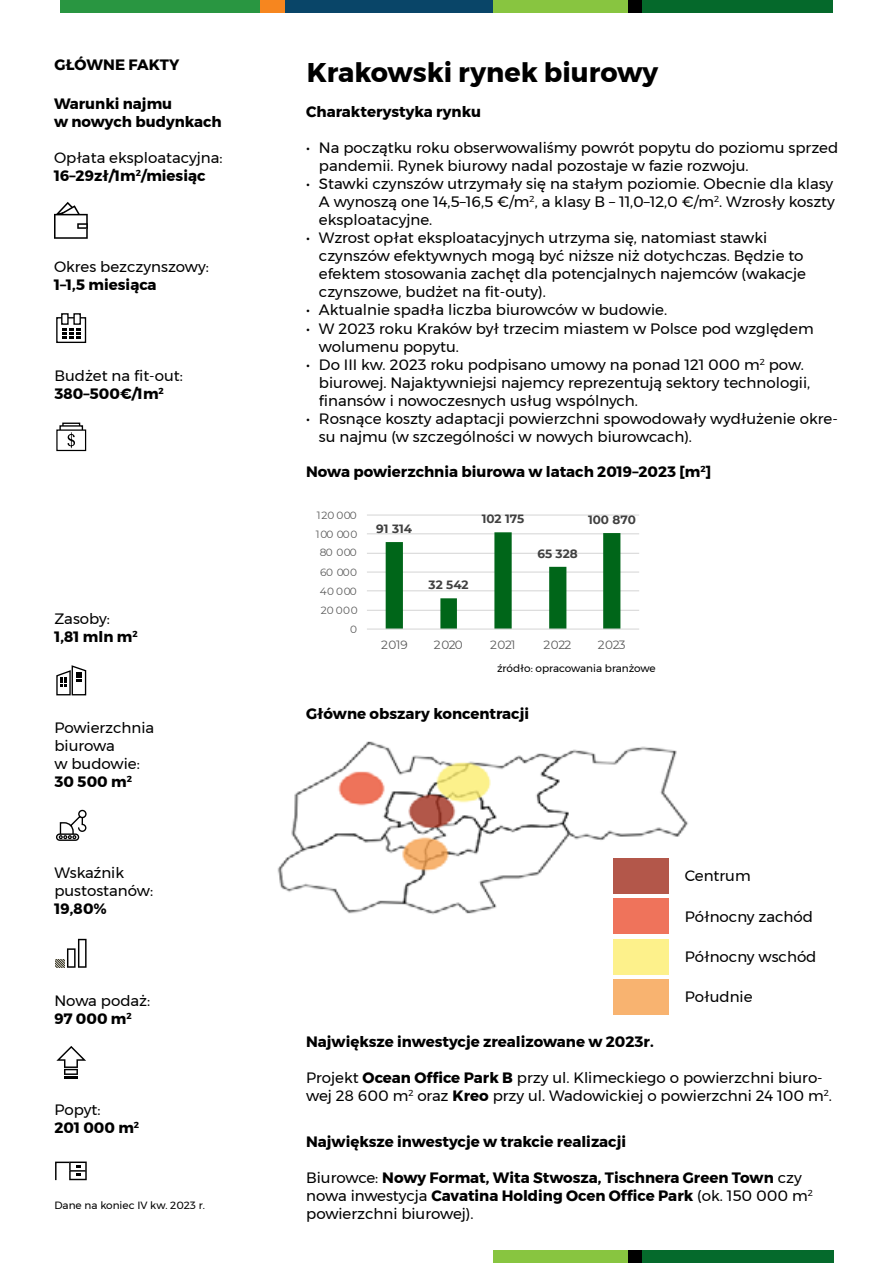
<style>
.page{position:relative;width:893px;height:1263px;background:#fff}
.page>*{position:absolute;margin:0;border:0;box-sizing:border-box;transform-origin:0 0}
.t1{font:700 27px "Montserrat";color:#000}
.t2{font:15px/18px "Montserrat";color:#000}
.t3{font:700 15px/18px "Montserrat";color:#000}
.t4{font:700 12px "m Bank";color:#404040}
.t5{font:12px "m Bank";letter-spacing:-.035em;color:#595959}
.t6{font:10.5px "Montserrat";color:#000}
.t7{font:10.5px "m Bank";letter-spacing:.03em;color:#595959}
.s1{font-weight:700}
.s2{font-weight:400}
</style>
<div class="page">
<svg style="left:54px;top:202px;width:34px;height:37px"></svg>
<div style="left:56px;top:317px;width:30px;height:26px;background:#fff;border:1px solid #000"></div>
<svg style="left:62px;top:328px;width:19px;height:10px"></svg>
<div style="left:61px;top:313px;width:8px;height:12px;background:#fff;border:1px solid #000"></div>
<div style="left:73px;top:313px;width:8px;height:12px;background:#fff;border:1px solid #000"></div>
<svg style="left:62px;top:423px;width:18px;height:2px"></svg>
<svg style="left:59px;top:425px;width:24px;height:4px"></svg>
<div style="left:56px;top:429px;width:30px;height:22px;background:#fff;border:1px solid #000"></div>
<svg style="left:68px;top:432px;width:7px;height:16px"></svg>
<div style="left:56px;top:833px;width:23px;height:8px;border:1px solid #000;border-radius:3px"></div>
<svg style="left:59px;top:809px;width:28px;height:30px"></svg>
<svg style="left:56px;top:939px;width:31px;height:29px"></svg>
<svg style="left:56px;top:1046px;width:30px;height:32px"></svg>
<svg style="left:56px;top:665px;width:31px;height:31px"></svg>
<svg style="left:55px;top:1161px;width:32px;height:20px"></svg>
<hr style="left:367px;top:610px;width:272px;height:1px;background:#d9d9d9">
<hr style="left:367px;top:590px;width:272px;height:1px;background:#d9d9d9">
<hr style="left:367px;top:571px;width:272px;height:2px;background:#d9d9d9">
<hr style="left:367px;top:553px;width:272px;height:1px;background:#d9d9d9">
<hr style="left:367px;top:533px;width:272px;height:1px;background:#d9d9d9">
<hr style="left:367px;top:514px;width:272px;height:2px;background:#d9d9d9">
<svg style="left:386px;top:532px;width:234px;height:96px"></svg>
<hr style="left:367px;top:628px;width:272px;height:2px;background:#d9d9d9">
<img style="left:277px;top:741px;width:411px;height:184px">
<div style="left:613px;top:858px;width:55px;height:36px;background:#b3574a"></div>
<div style="left:613px;top:898px;width:55px;height:36px;background:#ef735b"></div>
<div style="left:613px;top:939px;width:55px;height:35px;background:#fdf18b"></div>
<div style="left:613px;top:979px;width:55px;height:36px;background:#f8b370"></div>
<div style="left:61px;top:0;width:200px;height:13px;background:#299641"></div>
<div style="left:261px;top:0;width:24px;height:13px;background:#f6861f"></div>
<div style="left:285px;top:0;width:209px;height:13px;background:#094568"></div>
<div style="left:494px;top:0;width:134px;height:13px;background:#88c540"></div>
<div style="left:628px;top:0;width:14px;height:13px;background:#000"></div>
<div style="left:642px;top:0;width:191px;height:13px;background:#05692b"></div>
<div style="left:493px;top:1250px;width:135px;height:13px;background:#88c540"></div>
<div style="left:628px;top:1250px;width:14px;height:13px;background:#000"></div>
<div style="left:642px;top:1250px;width:191px;height:13px;background:#056a2c"></div>
<p class="t3" style="left:54px;top:56px;width:126px">GŁÓWNE FAKTY</p>
<p class="t3" style="left:54px;top:94px;width:169px">Warunki najmu<br>w nowych budynkach</p>
<p class="t2" style="left:54px;top:148px;width:170px">Opłata eksploatacyjna:<br><span class="s1">16–29zł/1m</span><sup>2</sup><span class="s1">/miesiąc</span></p>
<p class="t2" style="left:54px;top:257px;width:156px">Okres bezczynszowy:</p>
<p class="t3" style="left:54px;top:276px;width:104px">1–1,5 miesiąca</p>
<p class="t2" style="left:54px;top:366px;width:130px">Budżet na fit-out:<br><span class="s1">380–500€/1m</span><sup>2</sup></p>
<p class="t3" style="left:54px;top:610px;width:85px"><span class="s2">Zasoby:<br></span>1,81 mln m<sup>2</sup></p>
<p class="t2" style="left:54px;top:719px;width:101px">Powierzchnia biurowa<br>w budowie:<br><span class="s1">30 500 m</span><sup>2</sup></p>
<p class="t2" style="left:54px;top:863px;width:100px">Wskaźnik pustostanów:</p>
<p class="t3" style="left:54px;top:900px;width:54px">19,80%</p>
<p class="t2" style="left:54px;top:991px;width:97px">Nowa podaż:<br><span class="s1">97 000 m</span><sup>2</sup></p>
<p class="t3" style="left:54px;top:1100px;width:86px"><span class="s2">Popyt:<br></span>201 000 m<sup>2</sup></p>
<p class="t6" style="left:54px;top:1197px;width:152px">Dane na koniec IV kw. 2023 r.</p>
<h1 class="t1" style="left:307px;top:50px;width:353px">Krakowski rynek biurowy</h1>
<p class="t3" style="left:306px;top:103px;width:177px">Charakterystyka rynku</p>
<p class="t2" style="left:319px;top:139px;width:521px;text-indent:-13px">• Na początku roku obserwowaliśmy powrót popytu do poziomu sprzed pandemii. Rynek biurowy nadal pozostaje w fazie rozwoju.</p>
<p class="t2" style="left:319px;top:175px;width:518px;text-align:justify;text-indent:-13px">• Stawki czynszów utrzymały się na stałym poziomie. Obecnie dla klasy A wynoszą one 14,5–16,5 €/m<sup>2</sup>, a klasy B – 11,0–12,0 €/m<sup>2</sup>. Wzrosły koszty eksploatacyjne.</p>
<p class="t2" style="left:319px;top:229px;width:489px;text-indent:-13px">• Wzrost opłat eksploatacyjnych utrzyma się, natomiast stawki czynszów efektywnych mogą być niższe niż dotychczas. Będzie to efektem stosowania zachęt dla potencjalnych najemców (wakacje czynszowe, budżet na fit-outy).</p>
<p class="t2" style="left:306px;top:301px;width:362px">• Aktualnie spadła liczba biurowców w budowie.</p>
<p class="t2" style="left:319px;top:319px;width:496px;text-indent:-13px">• W 2023 roku Kraków był trzecim miastem w Polsce pod względem wolumenu popytu.</p>
<p class="t2" style="left:319px;top:355px;width:493px;text-indent:-13px">• Do III kw. 2023 roku podpisano umowy na ponad 121 000 m<sup>2</sup> pow. biurowej. Najaktywniejsi najemcy reprezentują sektory technologii, finansów i nowoczesnych usług wspólnych.</p>
<p class="t2" style="left:319px;top:409px;width:520px;text-indent:-13px">• Rosnące koszty adaptacji powierzchni spowodowały wydłużenie okre&shy;su najmu (w szczególności w nowych biurowcach).</p>
<p class="t3" style="left:306px;top:463px;width:406px">Nowa powierzchnia biurowa w latach 2019–2023 [m<sup>2</sup>]</p>
<p class="t7" style="left:317px;top:508px;width:41px">120 000</p>
<p class="t7" style="left:316px;top:527px;width:43px">100 000</p>
<p class="t7" style="left:320px;top:545px;width:38px">80 000</p>
<p class="t7" style="left:320px;top:565px;width:38px">60 000</p>
<p class="t7" style="left:320px;top:584px;width:38px">40 000</p>
<p class="t7" style="left:321px;top:603px;width:38px">20 000</p>
<p class="t7" style="left:350px;top:622px;width:8px">0</p>
<p class="t4" style="left:376px;top:520px;width:37px">91 314</p>
<p class="t4" style="left:482px;top:510px;width:44px">102 175</p>
<p class="t4" style="left:429px;top:576px;width:42px">32 542</p>
<p class="t4" style="left:537px;top:545px;width:42px">65 328</p>
<p class="t4" style="left:588px;top:511px;width:49px">100 870</p>
<p class="t5" style="left:381px;top:636px;width:28px">2019</p>
<p class="t5" style="left:434px;top:636px;width:30px">2020</p>
<p class="t5" style="left:490px;top:636px;width:27px">2021</p>
<p class="t5" style="left:543px;top:636px;width:29px">2022</p>
<p class="t5" style="left:598px;top:636px;width:29px">2023</p>
<p class="t6" style="left:497px;top:660px;width:160px">źródło: opracowania branżowe</p>
<p class="t3" style="left:306px;top:704px;width:224px">Główne obszary koncentracji</p>
<p class="t2" style="left:685px;top:867px;width:68px">Centrum</p>
<p class="t2" style="left:685px;top:907px;width:130px">Północny zachód</p>
<p class="t2" style="left:685px;top:947px;width:133px">Północny wschód</p>
<p class="t2" style="left:685px;top:988px;width:69px">Południe</p>
<p class="t3" style="left:306px;top:1033px;width:349px">Największe inwestycje zrealizowane w 2023r.</p>
<p class="t2" style="left:306px;top:1068px;width:527px">Projekt <span class="s1">Ocean Office Park B</span> przy ul. Klimeckiego o powierzchni biuro&shy;wej 28 600 m<sup>2</sup> oraz <span class="s1">Kreo</span> przy ul. Wadowickiej o powierzchni 24 100 m<sup>2</sup>.</p>
<p class="t3" style="left:306px;top:1132px;width:321px">Największe inwestycje w trakcie realizacji</p>
<p class="t3" style="left:306px;top:1168px;width:508px"><span class="s2">Biurowce:</span> Nowy Format, Wita Stwosza, Tischnera Green Town <span class="s2">czy nowa inwestycja</span> Cavatina Holding Ocen Office Park <span class="s2">(ok. 150 000 m</span><sup>2 </sup><span class="s2">powierzchni biurowej).</span></p>
</div>
